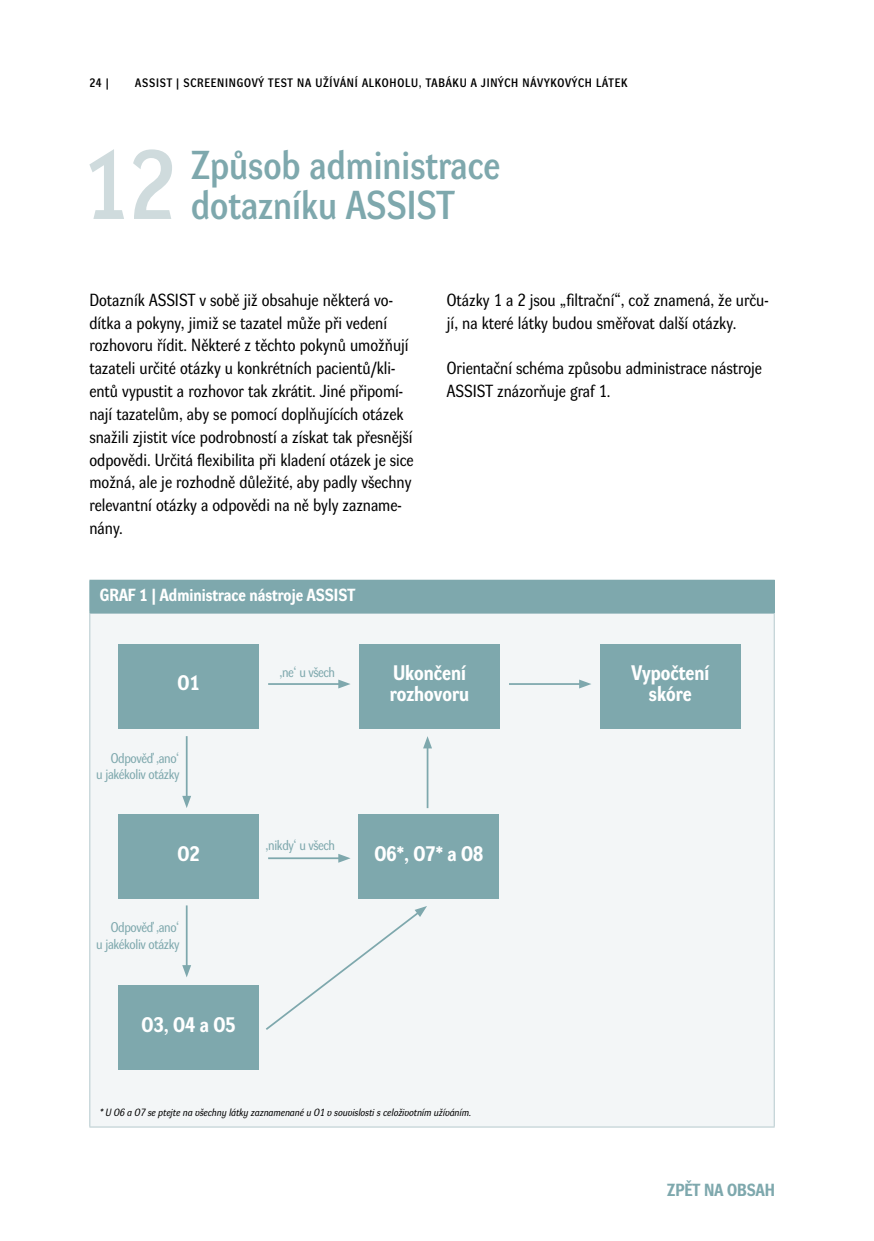
<style>
.page{position:relative;width:874px;height:1241px;background:#fff}
.page>*{position:absolute;margin:0;border:0;box-sizing:border-box;transform-origin:0 0}
.H11_nadpis{font:97.83px "Dyna Grotesk 33";color:#cfdbdd}
.H11_nadpis-2{font:40.25px/40.2px "Dyna Grotesk 33";color:#7ea8ad}
.Tabulka_čtverce{font:700 21px/21px "Dyna Grotesk 32";color:#fff}
.Normal_základ{font:17.5px/22.8px "Dyna Grotesk 32";color:#000}
.Tabulka_H{font:700 17.5px "Dyna Grotesk 32";color:#fff}
.t1{font:700 17.5px "Dyna Grotesk 32";color:#7ea8ad}
.odpov_ke_schematu{font:14px "Dyna Grotesk 32";letter-spacing:-.025em;color:#7ea8ad}
.t2{font:12.25px "Dyna Grotesk 33";letter-spacing:.06em;color:#000}
.Tabulka_poznámka{font:italic 10.5px "Dyna Grotesk 32";color:#000}
</style>
<div class="page">
<div style="left:90px;top:580px;width:683px;height:32px;background:#7ea8ad"></div>
<div style="left:90px;top:613px;width:683px;height:513px;background:#f3f6f7"></div>
<hr style="left:89px;top:579px;width:685px;height:1px;background:#7ea8ad">
<hr style="left:89px;top:580px;width:1px;height:31px;background:#7ea8ad">
<hr style="left:773px;top:580px;width:1px;height:31px;background:#7ea8ad">
<hr style="left:89px;top:611px;width:685px;height:2px;background:#7ea8ad">
<hr style="left:89px;top:613px;width:1px;height:484px;background:#b5c9cd">
<hr style="left:773px;top:613px;width:1px;height:484px;background:#b5c9cd">
<svg style="left:89px;top:1097px;width:1px;height:29px"></svg>
<svg style="left:773px;top:1097px;width:1px;height:29px"></svg>
<hr style="left:89px;top:1126px;width:685px;height:1px;background:#b5c9cd">
<hr style="left:268px;top:683px;width:73px;height:1px;background:#7ea8ad">
<svg style="left:338px;top:679px;width:12px;height:9px"></svg>
<hr style="left:426px;top:745px;width:2px;height:63px;background:#7ea8ad">
<svg style="left:423px;top:736px;width:9px;height:12px"></svg>
<hr style="left:186px;top:736px;width:1px;height:62px;background:#7ea8ad">
<svg style="left:182px;top:795px;width:9px;height:13px"></svg>
<hr style="left:186px;top:905px;width:1px;height:62px;background:#7ea8ad">
<svg style="left:182px;top:964px;width:9px;height:13px"></svg>
<hr style="left:268px;top:857px;width:73px;height:2px;background:#7ea8ad">
<svg style="left:338px;top:853px;width:12px;height:9px"></svg>
<div style="left:264px;top:905px;width:163px;height:126px;background:#f3f6f7"></div>
<hr style="left:508px;top:683px;width:73px;height:1px;background:#7ea8ad">
<svg style="left:579px;top:679px;width:12px;height:9px"></svg>
<div style="left:359px;top:643px;width:140px;height:85px;background:#7ea8ad"></div>
<div style="left:599px;top:643px;width:141px;height:85px;background:#7ea8ad"></div>
<div style="left:118px;top:643px;width:141px;height:85px;background:#7ea8ad"></div>
<div style="left:118px;top:814px;width:141px;height:85px;background:#7ea8ad"></div>
<div style="left:358px;top:814px;width:141px;height:85px;background:#7ea8ad"></div>
<div style="left:118px;top:985px;width:141px;height:85px;background:#7ea8ad"></div>
<p class="t2" style="left:89px;top:76px;width:21px">24 |</p>
<p class="t2" style="left:135px;top:75px;width:493px">ASSIST | SCREENINGOVÝ TEST NA UŽÍVÁNÍ ALKOHOLU, TABÁKU A JINÝCH NÁVYKOVÝCH LÁTEK</p>
<p class="H11_nadpis" style="left:82px;top:130px;width:94px">12</p>
<p class="H11_nadpis-2" style="left:191px;top:146px;width:310px">Způsob administrace dotazníku ASS IST</p>
<p class="Normal_základ" style="left:89px;top:289px;width:325px">Dotazník ASSIST v sobě již obsahuje některá vo‑ dítka a pokyny, jimiž se tazatel může při vedení rozhovoru řídit. Některé z těchto pokynů umožňují tazateli určité otázky u konkrétních pacientů/kli‑ entů vypustit a rozhovor tak zkrátit. Jiné připomí‑ nají tazatelům, aby se pomocí doplňujících otázek snažili zjistit více podrobností a získat tak přesnější odpovědi. Určitá flexibilita při kladení otázek je sice možná, ale je rozhodně důležité, aby padly všechny relevantní otázky a odpovědi na ně byly zazname‑ nány.</p>
<p class="Normal_základ" style="left:446px;top:289px;width:323px">Otázky 1 a 2 jsou „filtrační“, což znamená, že urču‑ jí, na které látky budou směřovat další otázky.</p>
<p class="Normal_základ" style="left:446px;top:357px;width:316px">Orientační schéma způsobu administrace nástroje<br>ASSIST znázorňuje graf 1.</p>
<p class="Tabulka_H" style="left:100px;top:585px;width:257px">GRAF 1 | Administrace nástroje ASSIST</p>
<p class="Tabulka_čtverce" style="left:177px;top:673px;width:24px">O1</p>
<p class="odpov_ke_schematu" style="left:111px;top:749px;width:70px">Odpověď ‚ano‘</p>
<p class="odpov_ke_schematu" style="left:96px;top:766px;width:85px">u jakékoliv otázky</p>
<p class="odpov_ke_schematu" style="left:279px;top:664px;width:57px">‚ne‘ u všech</p>
<p class="Tabulka_čtverce" style="left:389px;top:662px;width:81px">Ukončení rozhovoru</p>
<p class="Tabulka_čtverce" style="left:631px;top:662px;width:79px;text-align:center">Vypočtení skóre</p>
<p class="odpov_ke_schematu" style="left:265px;top:837px;width:71px">‚nikdy‘ u všech</p>
<p class="Tabulka_čtverce" style="left:177px;top:844px;width:24px">O2</p>
<p class="Tabulka_čtverce" style="left:374px;top:844px;width:110px">O6*, O7* a O8</p>
<p class="odpov_ke_schematu" style="left:111px;top:919px;width:70px">Odpověď ‚ano‘</p>
<p class="odpov_ke_schematu" style="left:96px;top:936px;width:85px">u jakékoliv otázky</p>
<p class="Tabulka_čtverce" style="left:141px;top:1014px;width:96px">O3, O4 a O5</p>
<p class="Tabulka_poznámka" style="left:100px;top:1105px;width:373px">* U O6 a O7 se ptejte na všechny látky zaznamenané u O1 v souvislosti s celoživotním užíváním.</p>
<p class="t1" style="left:667px;top:1180px;width:109px">ZPĚT NA OBSAH</p>
</div>
